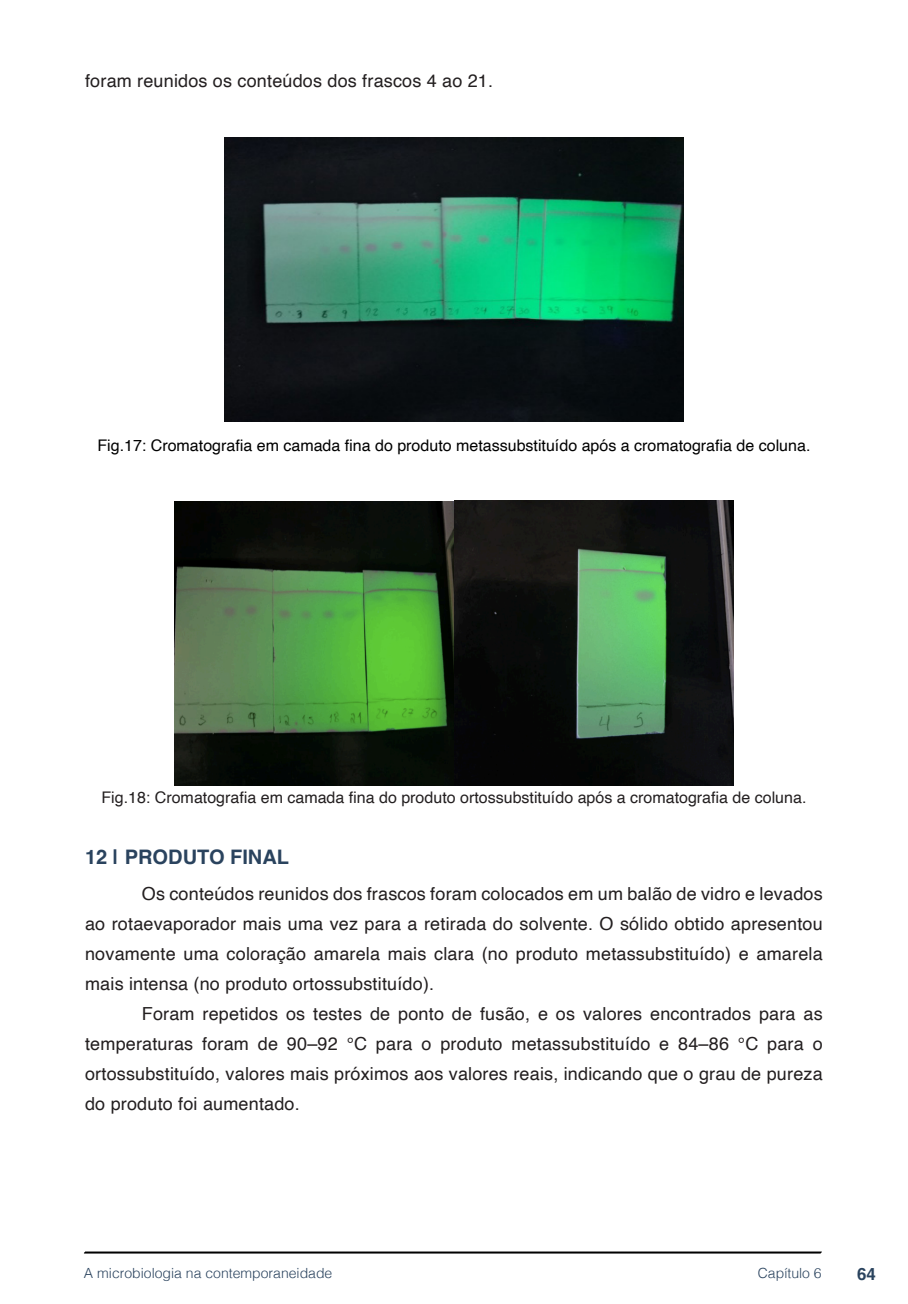
<style>
.page{position:relative;width:908px;height:1304px;background:#fff}
.page>*{position:absolute;margin:0;border:0;box-sizing:border-box;transform-origin:0 0}
.t1{font:700 20px "Helvetica";color:#2a435e}
.txt{font:18px/30px "Helvetica";letter-spacing:.01em;color:#231f20;text-align:justify}
.t2{font:700 16.8px "Helvetica";color:#2a435e}
.imagens_graf_tab{font:16px "Helvetica";color:#000}
.t3{font:16px "Helvetica";color:#231f20}
.t4{font:300 14px "Helvetica";color:#2a435e}
</style>
<div class="page">
<svg style="left:84px;top:1251px;width:737px;height:3px;background:#515151"></svg>
<img style="left:225px;top:137px;width:457px;height:284px">
<img style="left:174px;top:501px;width:559px;height:284px">
<p class="txt" style="left:85px;top:66px;width:409px">foram reunidos os conteúdos dos frascos 4 ao 21.</p>
<p class="imagens_graf_tab" style="left:97px;top:433px;width:714px">Fig.17: Cromatografia em camada fina do produto metassubstituído após a cromatografia de coluna.</p>
<p class="t3" style="left:101px;top:785px;width:706px">Fig.18: Cromatografia em camada fina do produto ortossubstituído após a cromatografia de coluna.</p>
<p class="t1" style="left:85px;top:845px;width:205px">12 | PRODUTO FINAL</p>
<p class="txt" style="left:85px;top:879px;width:738px;text-indent:57px">Os conteúdos reunidos dos frascos foram colocados em um balão de vidro e levados ao rotaevaporador mais uma vez para a retirada do solvente. O sólido obtido apresentou novamente uma coloração amarela mais clara (no produto metassubstituído) e amarela mais intensa (no produto ortossubstituído).</p>
<p class="txt" style="left:85px;top:999px;width:738px;text-indent:57px">Foram repetidos os testes de ponto de fusão, e os valores encontrados para as temperaturas foram de 90–92 °C para o produto metassubstituído e 84–86 °C para o ortossubstituído, valores mais próximos aos valores reais, indicando que o grau de pureza do produto foi aumentado.</p>
<p class="t4" style="left:84px;top:1261px;width:250px">A microbiologia na contemporaneidade</p>
<p class="t4" style="left:757px;top:1261px;width:65px">Capítulo 6</p>
<p class="t2" style="left:856px;top:1264px;width:20px">64</p>
</div>
